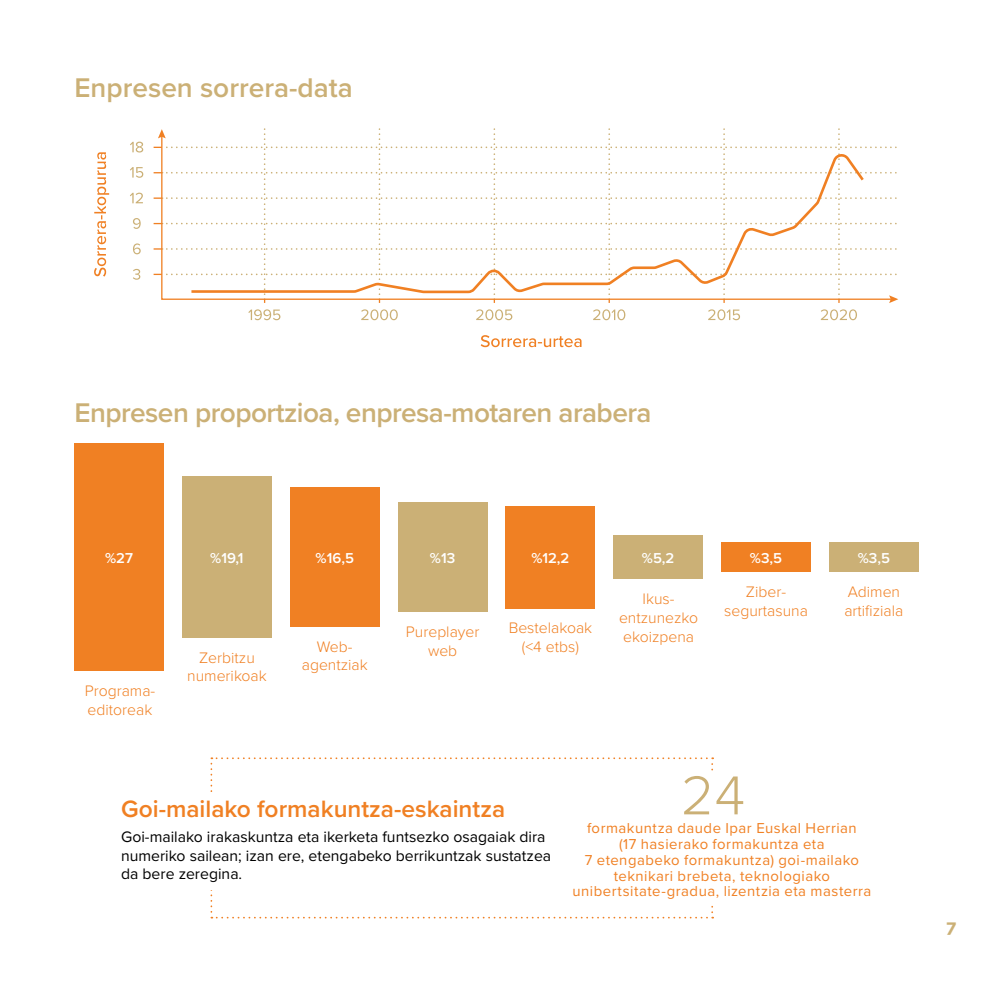
<style>
.page{position:relative;width:993px;height:993px;background:#fff}
.page>*{position:absolute;margin:0;border:0;box-sizing:border-box;transform-origin:0 0}
.t1{font:300 56.7px "Proxima Nova";color:#cbb076}
.t2{font:600 28px "Proxima Nova";letter-spacing:-.02em;color:#cbb076}
.t3{font:600 28px "Proxima Nova";color:#cbb076}
.t4{font:600 24.5px "Proxima Nova";color:#f08023}
.t5{font:19.25px "Arkam";color:#cbb076}
.t6{font:300 15.75px/18.9px "Proxima Nova";color:#f08023;text-align:center}
.t7{font:15.75px/18.9px "Proxima Nova";color:#000}
.t8{font:14.88px/15.8px "Proxima Nova";letter-spacing:.035em;color:#f08023;text-align:center}
.t9{font:600 14.88px "Proxima Nova";color:#fff}
</style>
<div class="page">
<svg style="left:210px;top:757px;width:503px;height:161px"></svg>
<div style="left:182px;top:476px;width:89px;height:161px;background:#cbb076"></div>
<div style="left:290px;top:487px;width:89px;height:139px;background:#f08023"></div>
<div style="left:398px;top:502px;width:89px;height:109px;background:#cbb076"></div>
<div style="left:505px;top:505px;width:90px;height:103px;background:#f08023"></div>
<div style="left:613px;top:535px;width:89px;height:43px;background:#cbb076"></div>
<div style="left:721px;top:542px;width:89px;height:29px;background:#f08023"></div>
<div style="left:828px;top:542px;width:90px;height:29px;background:#cbb076"></div>
<div style="left:74px;top:443px;width:90px;height:227px;background:#f08023"></div>
<div style="left:189px;top:794px;width:70px;height:95px;background:#fff"></div>
<div style="left:678px;top:771px;width:70px;height:133px;background:#fff"></div>
<svg style="left:153px;top:129px;width:745px;height:174px"></svg>
<svg style="left:248px;top:309px;width:32px;height:11px"></svg>
<svg style="left:133px;top:269px;width:7px;height:11px"></svg>
<svg style="left:133px;top:243px;width:8px;height:11px"></svg>
<svg style="left:133px;top:218px;width:8px;height:11px"></svg>
<svg style="left:130px;top:192px;width:13px;height:11px"></svg>
<svg style="left:130px;top:167px;width:13px;height:11px"></svg>
<svg style="left:130px;top:142px;width:13px;height:10px"></svg>
<svg style="left:361px;top:309px;width:36px;height:11px"></svg>
<svg style="left:476px;top:309px;width:36px;height:11px"></svg>
<svg style="left:593px;top:309px;width:32px;height:11px"></svg>
<svg style="left:708px;top:309px;width:31px;height:11px"></svg>
<svg style="left:820px;top:309px;width:36px;height:11px"></svg>
<svg style="left:189px;top:150px;width:677px;height:144px"></svg>
<svg style="left:480px;top:335px;width:101px;height:12px"></svg>
<svg style="left:94px;top:152px;width:15px;height:124px"></svg>
<h2 class="t3" style="left:74px;top:66px;width:280px">Enpresen sorrera-data</h2>
<h2 class="t2" style="left:74px;top:391px;width:578px">Enpresen proportzioa, enpresa-motaren arabera</h2>
<p class="t9" style="left:105px;top:546px;width:29px">%27</p>
<p class="t9" style="left:210px;top:546px;width:35px">%19,1</p>
<p class="t9" style="left:315px;top:546px;width:40px">%16,5</p>
<p class="t9" style="left:430px;top:546px;width:27px">%13</p>
<p class="t9" style="left:531px;top:546px;width:40px">%12,2</p>
<p class="t9" style="left:641px;top:546px;width:34px">%5,2</p>
<p class="t9" style="left:749px;top:546px;width:34px">%3,5</p>
<p class="t9" style="left:857px;top:546px;width:34px">%3,5</p>
<p class="t6" style="left:85px;top:680px;width:72px;text-align:left">Programa&shy;editoreak</p>
<p class="t6" style="left:187px;top:646px;width:81px">Zerbitzu numerikoak</p>
<p class="t6" style="left:302px;top:635px;width:67px">Web&shy;agentziak</p>
<p class="t6" style="left:406px;top:621px;width:75px">Pureplayer web</p>
<p class="t6" style="left:508px;top:617px;width:85px">Bestelakoak (&lt;4 etbs)</p>
<p class="t6" style="left:619px;top:588px;width:81px">Ikus&shy;entzunezko ekoizpena</p>
<p class="t6" style="left:724px;top:581px;width:85px">Ziber&shy;segurtasuna</p>
<p class="t6" style="left:844px;top:581px;width:60px;text-align:left">Adimen artifiziala</p>
<h3 class="t4" style="left:121px;top:790px;width:385px">Goi-mailako formakuntza-eskaintza</h3>
<p class="t7" style="left:121px;top:826px;width:431px">Goi-mailako irakaskuntza eta ikerketa funtsezko osagaiak dira numeriko sailean; izan ere, etengabeko berrikuntzak sustatzea da bere zeregina.</p>
<h1 class="t1" style="left:680px;top:752px;width:66px">24</h1>
<p class="t8" style="left:572px;top:819px;width:300px">formakuntza daude Ipar Euskal Herrian<br>(17 hasierako formakuntza eta<br>7 etengabeko formakuntza) goi-mailako teknikari brebeta, teknologiako unibertsitate-gradua, lizentzia eta masterra</p>
<p class="t5" style="left:945px;top:919px;width:12px">7</p>
</div>
